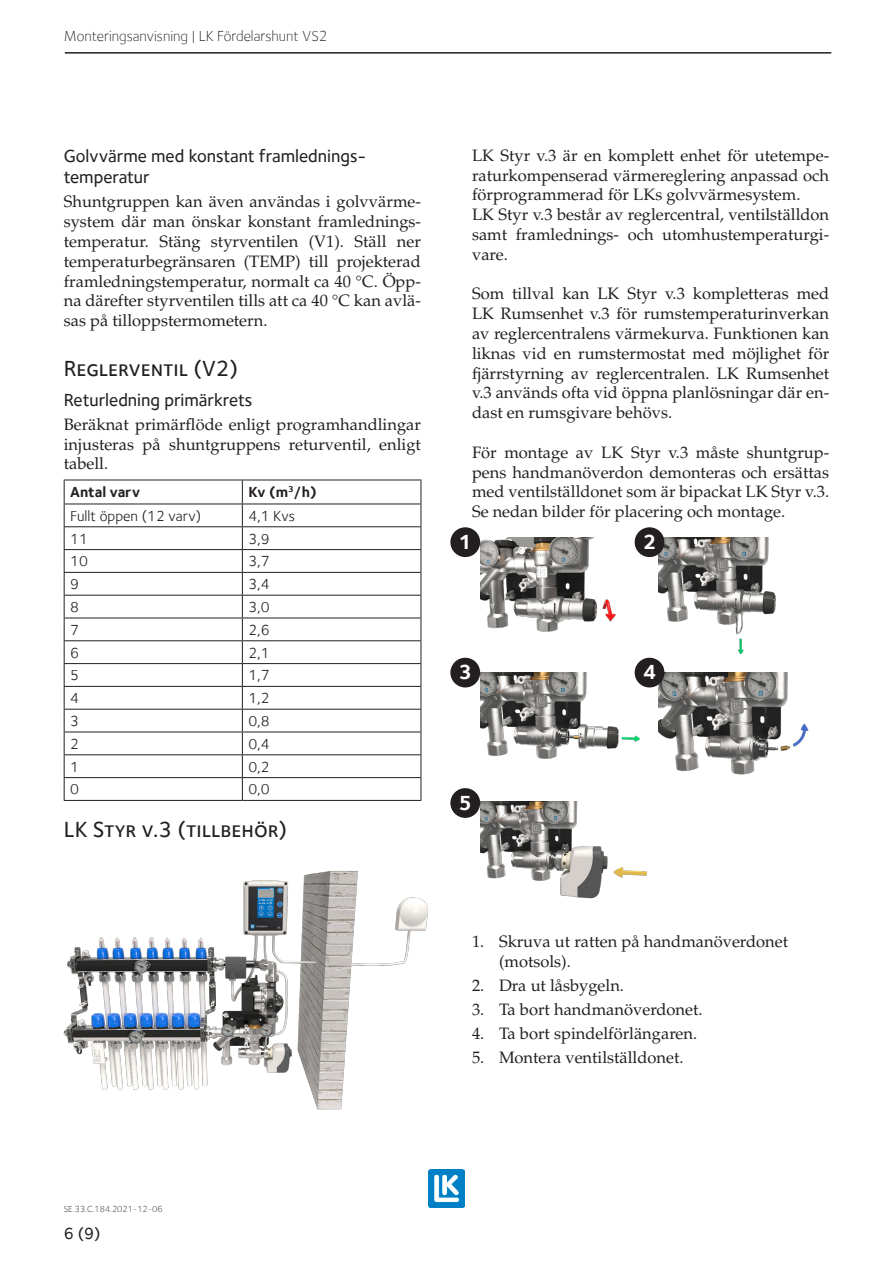
<style>
.page{position:relative;width:893px;height:1263px;background:#fff}
.page>*{position:absolute;margin:0;border:0;box-sizing:border-box;transform-origin:0 0}
.t1{font:22.5px "Foundry Sterling Medium Expert";color:#231f20}
.t2{font:700 21px "Foundry Sterling";color:#fff}
.t3{font:500 18px/21.6px "Foundry Sterling";color:#231f20}
.t4{font:16.5px/19.8px "Palatino LT Std";color:#231f20;text-align:justify}
.t5{font:500 16.5px "Foundry Sterling";color:#231f20}
.t6{font:15px "Foundry Sterling";color:#231f20}
.t7{font:300 15px "Foundry Sterling";color:#231f20}
.t8{font:700 15px "Foundry Sterling";color:#231f20}
.t9{font:300 9px "Foundry Sterling";color:#231f20}
.s1{font-family:"Foundry Sterling";font-weight:500}
</style>
<div class="page">
<hr style="left:65px;top:52px;width:766px;height:2px;background:#231f20">
<img style="left:428px;top:1169px;width:37px;height:38px">
<hr style="left:64px;top:526px;width:178px;height:1px;background:#231f20">
<hr style="left:242px;top:526px;width:179px;height:1px;background:#231f20">
<hr style="left:64px;top:549px;width:178px;height:1px;background:#231f20">
<hr style="left:242px;top:549px;width:179px;height:1px;background:#231f20">
<hr style="left:64px;top:572px;width:178px;height:1px;background:#231f20">
<hr style="left:242px;top:572px;width:179px;height:1px;background:#231f20">
<hr style="left:64px;top:595px;width:178px;height:1px;background:#231f20">
<hr style="left:242px;top:595px;width:179px;height:1px;background:#231f20">
<hr style="left:64px;top:618px;width:178px;height:1px;background:#231f20">
<hr style="left:242px;top:618px;width:179px;height:1px;background:#231f20">
<hr style="left:64px;top:640px;width:178px;height:1px;background:#231f20">
<hr style="left:242px;top:640px;width:179px;height:1px;background:#231f20">
<hr style="left:64px;top:663px;width:178px;height:1px;background:#231f20">
<hr style="left:242px;top:663px;width:179px;height:1px;background:#231f20">
<hr style="left:64px;top:686px;width:178px;height:1px;background:#231f20">
<hr style="left:242px;top:686px;width:179px;height:1px;background:#231f20">
<hr style="left:64px;top:709px;width:178px;height:1px;background:#231f20">
<hr style="left:242px;top:709px;width:179px;height:1px;background:#231f20">
<hr style="left:64px;top:732px;width:178px;height:1px;background:#231f20">
<hr style="left:242px;top:732px;width:179px;height:1px;background:#231f20">
<hr style="left:64px;top:754px;width:178px;height:1px;background:#231f20">
<hr style="left:242px;top:754px;width:179px;height:1px;background:#231f20">
<hr style="left:64px;top:777px;width:178px;height:1px;background:#231f20">
<hr style="left:242px;top:777px;width:179px;height:1px;background:#231f20">
<hr style="left:64px;top:800px;width:178px;height:1px;background:#231f20">
<hr style="left:242px;top:800px;width:179px;height:1px;background:#231f20">
<hr style="left:64px;top:480px;width:178px;height:1px;background:#231f20">
<svg style="left:64px;top:480px;width:1px;height:320px"></svg>
<hr style="left:242px;top:480px;width:179px;height:1px;background:#231f20">
<svg style="left:242px;top:480px;width:1px;height:320px"></svg>
<svg style="left:421px;top:480px;width:1px;height:320px"></svg>
<hr style="left:64px;top:504px;width:178px;height:1px;background:#231f20">
<hr style="left:242px;top:504px;width:179px;height:1px;background:#231f20">
<img style="left:64px;top:870px;width:365px;height:240px">
<img style="left:480px;top:538px;width:161px;height:94px">
<img style="left:658px;top:538px;width:118px;height:116px">
<img style="left:480px;top:672px;width:162px;height:87px">
<img style="left:658px;top:672px;width:151px;height:103px">
<img style="left:480px;top:801px;width:168px;height:98px">
<div style="left:450px;top:527px;width:30px;height:30px;background:#231f20;border-radius:50%"></div>
<div style="left:450px;top:658px;width:30px;height:29px;background:#231f20;border-radius:50%"></div>
<div style="left:450px;top:788px;width:30px;height:30px;background:#231f20;border-radius:50%"></div>
<div style="left:635px;top:527px;width:29px;height:30px;background:#231f20;border-radius:50%"></div>
<div style="left:635px;top:658px;width:29px;height:29px;background:#231f20;border-radius:50%"></div>
<p class="t7" style="left:64px;top:27px;width:265px">Monteringsanvisning | LK Fördelarshunt VS2</p>
<p class="t3" style="left:64px;top:145px;width:304px">Golvvärme med konstant framlednings&shy;temperatur</p>
<p class="t4" style="left:64px;top:192px;width:359px">Shuntgruppen kan även användas i golvvärme&shy;system där man önskar konstant framlednings&shy;temperatur. Stäng styrventilen (V1). Ställ ner temperaturbegränsaren (TEMP) till projekterad framledningstemperatur, normalt ca 40 °C. Öpp&shy;na därefter styrventilen tills att ca 40 °C kan avlä&shy;sas på tilloppstermometern.</p>
<h1 class="t1" style="left:64px;top:355px;width:176px">Reglerventil (V<span class="s1">2</span>)</h1>
<p class="t3" style="left:64px;top:389px;width:190px">Returledning primärkrets</p>
<p class="t4" style="left:64px;top:414px;width:359px">Beräknat primärflöde enligt programhandlingar injusteras på shuntgruppens returventil, enligt tabell.</p>
<p class="t8" style="left:70px;top:483px;width:71px">Antal varv</p>
<p class="t8" style="left:248px;top:483px;width:70px">Kv (m<sup>3</sup>/h)</p>
<p class="t6" style="left:70px;top:507px;width:133px">Fullt öppen (12 varv)</p>
<p class="t6" style="left:248px;top:507px;width:48px">4,1 Kvs</p>
<p class="t6" style="left:70px;top:530px;width:19px">11</p>
<p class="t6" style="left:248px;top:530px;width:23px">3,9</p>
<p class="t6" style="left:70px;top:553px;width:19px">10</p>
<p class="t6" style="left:248px;top:553px;width:23px">3,7</p>
<p class="t6" style="left:70px;top:575px;width:10px">9</p>
<p class="t6" style="left:248px;top:575px;width:23px">3,4</p>
<p class="t6" style="left:70px;top:598px;width:10px">8</p>
<p class="t6" style="left:248px;top:598px;width:23px">3,0</p>
<p class="t6" style="left:70px;top:621px;width:10px">7</p>
<p class="t6" style="left:248px;top:621px;width:23px">2,6</p>
<p class="t6" style="left:70px;top:644px;width:10px">6</p>
<p class="t6" style="left:248px;top:644px;width:23px">2,1</p>
<p class="t6" style="left:70px;top:667px;width:10px">5</p>
<p class="t6" style="left:248px;top:667px;width:23px">1,7</p>
<p class="t6" style="left:70px;top:689px;width:10px">4</p>
<p class="t6" style="left:248px;top:689px;width:23px">1,2</p>
<p class="t6" style="left:70px;top:712px;width:10px">3</p>
<p class="t6" style="left:248px;top:712px;width:23px">0,8</p>
<p class="t6" style="left:70px;top:735px;width:10px">2</p>
<p class="t6" style="left:248px;top:735px;width:23px">0,4</p>
<p class="t6" style="left:70px;top:758px;width:10px">1</p>
<p class="t6" style="left:248px;top:758px;width:23px">0,2</p>
<p class="t6" style="left:70px;top:781px;width:10px">0</p>
<p class="t6" style="left:248px;top:781px;width:23px">0,0</p>
<h1 class="t1" style="left:64px;top:816px;width:225px">LK Styr v.<span class="s1">3</span> (tillbehör)</h1>
<p class="t4" style="left:472px;top:146px;width:359px;text-align:left">LK Styr v.3 är en komplett enhet för utetempe&shy;raturkompenserad värmereglering anpassad och förprogrammerad för LKs golvvärmesystem.<br>LK Styr v.3 består av reglercentral, ventilställdon samt framlednings- och utomhustemperaturgi&shy;vare.</p>
<p class="t4" style="left:472px;top:284px;width:359px">Som tillval kan LK Styr v.3 kompletteras med LK Rumsenhet v.3 för rumstemperaturinverkan av reglercentralens värmekurva. Funktionen kan liknas vid en rumstermostat med möjlighet för fjärrstyrning av reglercentralen. LK Rumsenhet v.3 används ofta vid öppna planlösningar där en&shy;dast en rumsgivare behövs.</p>
<p class="t4" style="left:472px;top:443px;width:359px">För montage av LK Styr v.3 måste shuntgrup&shy;pens handmanöverdon demonteras och ersättas med ventilställdonet som är bipackat LK Styr v.3.<br>Se nedan bilder för placering och montage.</p>
<p class="t2" style="left:458px;top:529px;width:15px">1</p>
<p class="t2" style="left:458px;top:660px;width:15px">3</p>
<p class="t2" style="left:458px;top:790px;width:15px">5</p>
<p class="t2" style="left:643px;top:529px;width:15px">2</p>
<p class="t2" style="left:643px;top:660px;width:15px">4</p>
<p class="t4" style="left:499px;top:932px;width:291px;text-indent:-27px">1. Skruva ut ratten på handmanöverdonet (motsols).</p>
<p class="t4" style="left:472px;top:976px;width:154px">2. Dra ut låsbygeln.</p>
<p class="t4" style="left:472px;top:1000px;width:232px">3. Ta bort handmanöverdonet.</p>
<p class="t4" style="left:472px;top:1024px;width:227px">4. Ta bort spindelförlängaren.</p>
<p class="t4" style="left:472px;top:1048px;width:213px">5. Montera ventilställdonet.</p>
<p class="t9" style="left:64px;top:1204px;width:100px">SE.33.C.184.2021-12-06</p>
<p class="t5" style="left:64px;top:1223px;width:38px">6 (9)</p>
</div>
